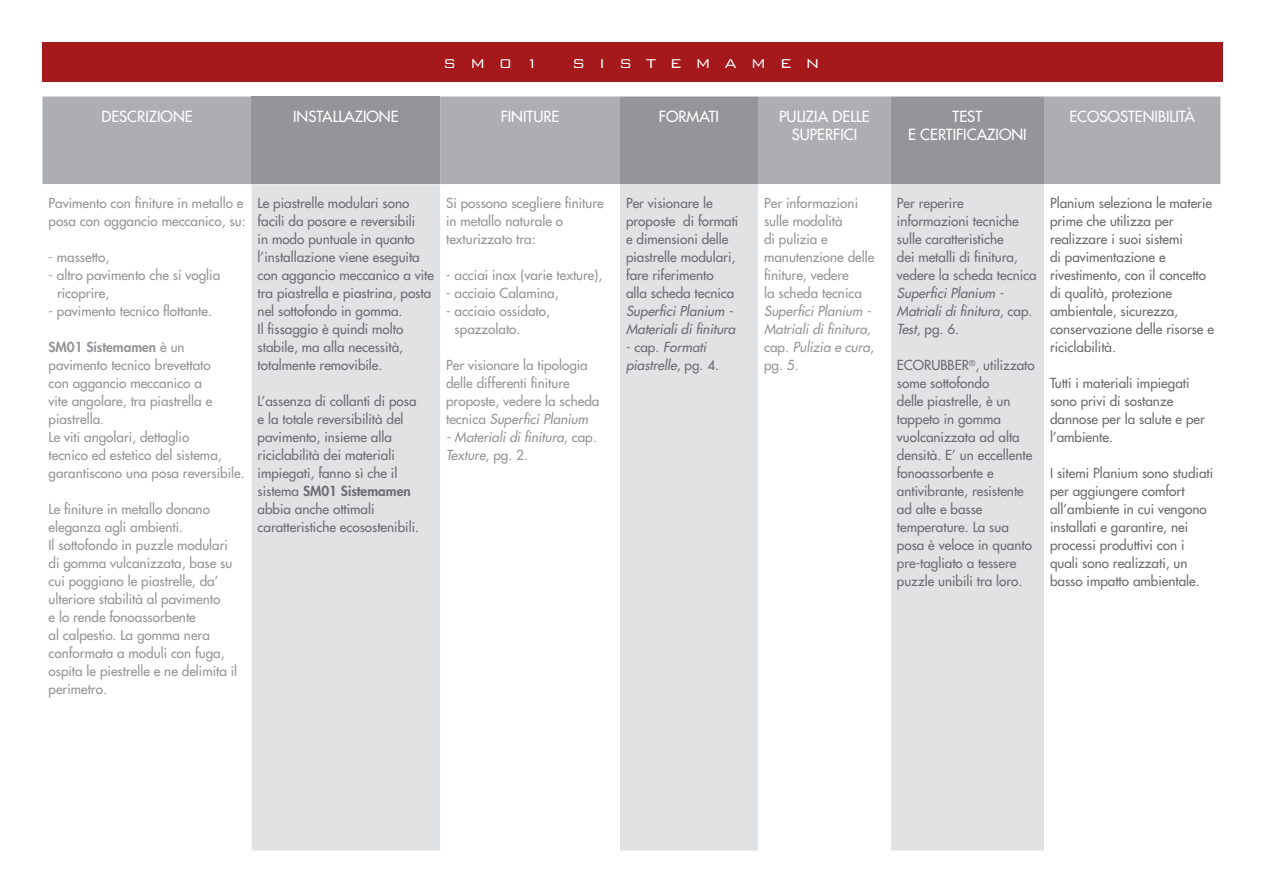
<style>
.page{position:relative;width:1263px;height:893px;background:#fff}
.page>*{position:absolute;margin:0;border:0;box-sizing:border-box;transform-origin:0 0}
.t1{font:300 17.1px "Bank Gothic";letter-spacing:.8em;color:#fff}
.t2{font:500 15px/18px "Futura Std";color:#fff;text-align:center}
.t3{font:500 13.5px/18px "Futura Std";color:#6c6d70}
.t4{font:500 13.5px/18px "Futura Std";color:#939598}
.t5{font:italic 500 13.5px/18px "Futura Std";color:#6c6d70}
.t6{font:italic 500 13.5px/18px "Futura Std";color:#939598}
.s1{font-weight:800}
.s2{font-style:italic}
.s3{font-style:normal}
</style>
<div class="page">
<div style="left:43px;top:43px;width:1179px;height:39px;background:#a5181b"></div>
<div style="left:43px;top:97px;width:1177px;height:87px;background:#adaeb2"></div>
<div style="left:252px;top:97px;width:188px;height:87px;background:#939598"></div>
<svg style="left:620px;top:97px;width:424px;height:87px;background:#9b9ca0"></svg>
<svg style="left:252px;top:184px;width:792px;height:666px;fill:#e1e2e4"></svg>
<p class="t1" style="left:443px;top:50px;width:97px">SM01</p>
<p class="t1" style="left:572px;top:50px;width:249px">SISTEMAMEN</p>
<p class="t2" style="left:101px;top:107px;width:93px">DESCRIZIONE</p>
<p class="t2" style="left:293px;top:107px;width:107px">INSTALLAZIONE</p>
<p class="t2" style="left:501px;top:107px;width:60px">FINITURE</p>
<p class="t2" style="left:659px;top:107px;width:62px">FORMATI</p>
<p class="t2" style="left:779px;top:107px;width:92px">PULIZIA DELLE<br>SUPERFICI</p>
<p class="t2" style="left:908px;top:107px;width:120px">TEST<br>E CERTIFICAZIONI</p>
<p class="t2" style="left:1069px;top:107px;width:127px">ECOSOSTENIBILITÀ</p>
<p class="t4" style="left:49px;top:194px;width:199px">Pavimento con finiture in metallo e posa con aggancio meccanico, su:</p>
<p class="t4" style="left:49px;top:248px;width:62px">- massetto,</p>
<p class="t4" style="left:57px;top:266px;width:165px;text-indent:-9px">- altro pavimento che si voglia ricoprire,</p>
<p class="t4" style="left:49px;top:302px;width:165px">- pavimento tecnico flottante.</p>
<p class="t4" style="left:49px;top:338px;width:198px"><span class="s1">SM01 Sistemamen</span> è un pavimento tecnico brevettato<br>con aggancio meccanico a<br>vite angolare, tra piastrella e piastrella.<br>Le viti angolari, dettaglio<br>tecnico ed estetico del sistema, garantiscono una posa reversibile.</p>
<p class="t4" style="left:49px;top:500px;width:190px">Le finiture in metallo donano eleganza agli ambienti.<br>Il sottofondo in puzzle modulari di gomma vulcanizzata, base su cui poggiano le piastrelle, da’ ulteriore stabilità al pavimento<br>e lo rende fonoassorbente<br>al calpestio. La gomma nera conformata a moduli con fuga, ospita le piestrelle e ne delimita il perimetro.</p>
<p class="t3" style="left:258px;top:194px;width:178px">Le piastrelle modulari sono facili da posare e reversibili<br>in modo puntuale in quanto l’installazione viene eseguita con aggancio meccanico a vite tra piastrella e piastrina, posta nel sottofondo in gomma.<br>Il fissaggio è quindi molto stabile, ma alla necessità, totalmente removibile.</p>
<p class="t3" style="left:258px;top:392px;width:163px">L’assenza di collanti di posa e la totale reversibilità del pavimento, insieme alla riciclabilità dei materiali impiegati, fanno sì che il sistema <span class="s1">SM01 Sistemamen </span>abbia anche ottimali caratteristiche ecosostenibili.</p>
<p class="t4" style="left:446px;top:194px;width:159px">Si possono scegliere finiture in metallo naturale o texturizzato tra:</p>
<p class="t4" style="left:446px;top:266px;width:158px">- acciai inox (varie texture),</p>
<p class="t4" style="left:446px;top:284px;width:114px">- acciaio Calamina,</p>
<p class="t4" style="left:455px;top:302px;width:97px;text-indent:-9px">- acciaio ossidato, spazzolato.</p>
<p class="t4" style="left:446px;top:356px;width:155px">Per visionare la tipologia delle differenti finiture proposte, vedere la scheda tecnica <span class="s2">Superfici Planium</span></p>
<p class="t6" style="left:446px;top:428px;width:152px">- Materiali di finitura<span class="s3">, cap.<br></span>Texture<span class="s3">, pg. 2.</span></p>
<p class="t3" style="left:626px;top:194px;width:114px">Per visionare le proposte di formati e dimensioni delle piastrelle modulari, fare riferimento<br>alla scheda tecnica</p>
<p class="t5" style="left:626px;top:302px;width:111px">Superfici Planium -<br>Materiali di finitura</p>
<p class="t5" style="left:626px;top:338px;width:95px"><span class="s3">- cap.</span> Formati piastrelle<span class="s3">, pg. 4.</span></p>
<p class="t4" style="left:764px;top:194px;width:112px">Per informazioni sulle modalità<br>di pulizia e manutenzione delle finiture, vedere<br>la scheda tecnica</p>
<p class="t6" style="left:764px;top:302px;width:111px">Superfici Planium -<br>Matriali di finitura<span class="s3">, cap.</span> Pulizia e cura<span class="s3">, pg. 5.</span></p>
<p class="t3" style="left:897px;top:194px;width:141px">Per reperire informazioni tecniche sulle caratteristiche<br>dei metalli di finitura, vedere la scheda tecnica</p>
<p class="t5" style="left:897px;top:284px;width:137px">Superfici Planium -<br>Matriali di finitura<span class="s3">, cap.<br></span>Test<span class="s3">, pg. 6.</span></p>
<p class="t3" style="left:897px;top:356px;width:139px">ECORUBBER<sup>®</sup>, utilizzato some sottofondo<br>delle piastrelle, è un tappeto in gomma vuolcanizzata ad alta densità. E’ un eccellente fonoassorbente e antivibrante, resistente ad alte e basse temperature. La sua posa è veloce in quanto pre-tagliato a tessere puzzle unibili tra loro.</p>
<p class="t3" style="left:1050px;top:194px;width:166px">Planium seleziona le materie prime che utilizza per realizzare i suoi sistemi<br>di pavimentazione e rivestimento, con il concetto di qualità, protezione ambientale, sicurezza, conservazione delle risorse e riciclabilità.</p>
<p class="t3" style="left:1050px;top:374px;width:156px">Tutti i materiali impiegati sono privi di sostanze dannose per la salute e per l’ambiente.</p>
<p class="t3" style="left:1050px;top:464px;width:165px">I sitemi Planium sono studiati per aggiungere comfort all’ambiente in cui vengono installati e garantire, nei processi produttivi con i quali sono realizzati, un basso impatto ambientale.</p>
</div>
